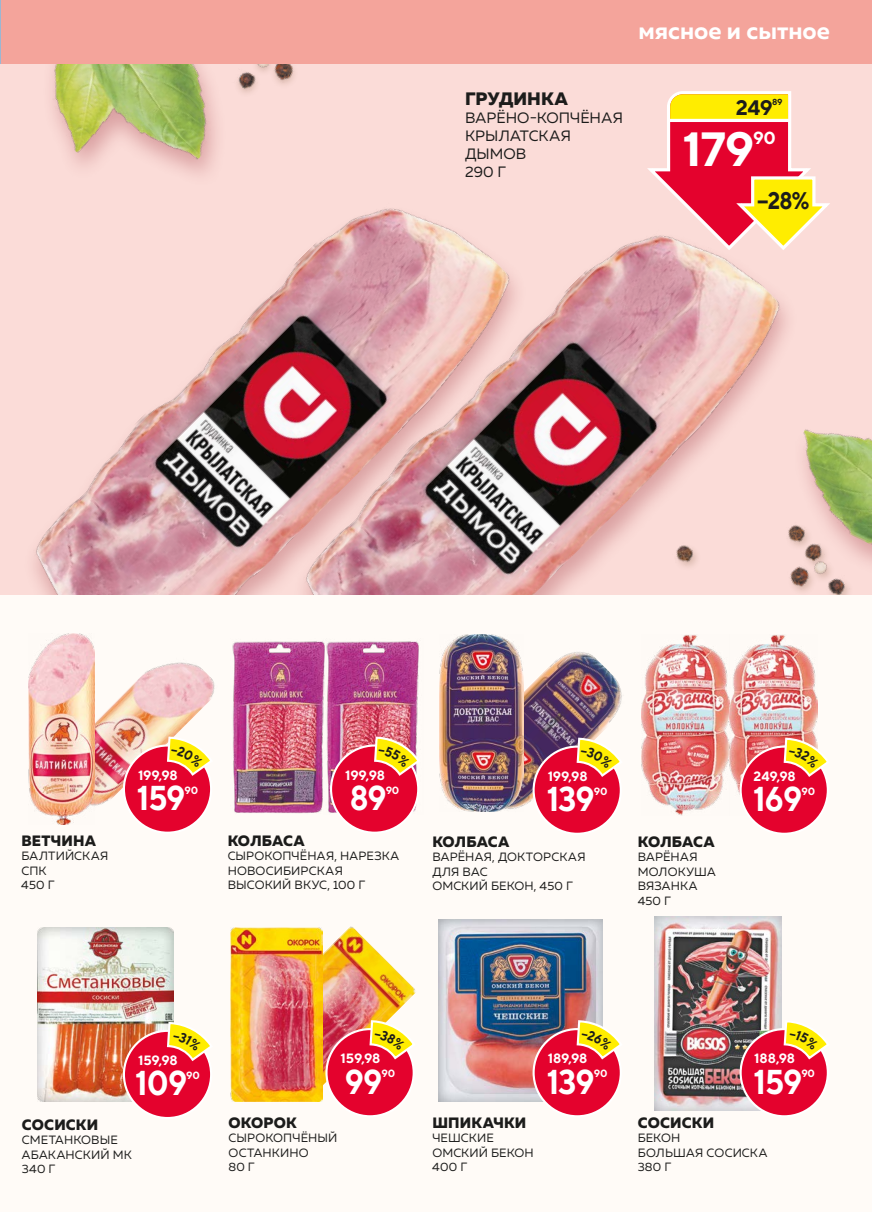
<style>
.page{position:relative;width:872px;height:1212px;background:#fff}
.page>*{position:absolute;margin:0;border:0;box-sizing:border-box;transform-origin:0 0}
.t1{font:700 48px "TT Norms";color:#fff}
.t2{font:700 34.5px "TT Norms";letter-spacing:-.025em;color:#fff;scale:.9 1}
.t3{font:700 24px "Muller";color:#fff}
.t4{font:700 24px "TT Norms";color:#1c1c1b;scale:.9 1}
.t5{font:700 21px "TT Norms";color:#1c1c1b}
.t6{font:800 18px "Muller";color:#1c1c1b}
.t7{font:700 17.55px "TT Norms";color:#fff}
.t8{font:800 15px "Muller";letter-spacing:.01em;color:#1c1c1b}
.t9{font:15px/18px "Muller";color:#1c1c1b}
.t10{font:700 13.5px "TT Norms";letter-spacing:-.015em;color:#fff}
.t11{font:12px/14.4px "Muller";letter-spacing:.01em;color:#1c1c1b}
.t12{font:700 10.5px "TT Norms";letter-spacing:-.025em;color:#fff}
.t13{font:700 8.7px "TT Norms";color:#1c1c1b}
</style>
<div class="page">
<div style="left:0;top:64px;width:872px;height:531px;background:#fbdcd8"></div>
<img style="left:249px;top:64px;width:46px;height:29px">
<img style="left:52px;top:64px;width:197px;height:98px">
<div style="left:791px;top:399px;width:81px;height:193px;background:#8d1622;opacity:.3"></div>
<img style="left:802px;top:399px;width:70px;height:146px">
<div style="left:0;top:0;width:872px;height:64px;background:#f4a49b"></div>
<img style="left:802px;top:513px;width:50px;height:82px">
<img style="left:33px;top:162px;width:244px;height:433px">
<img style="left:277px;top:208px;width:525px;height:387px">
<div style="left:0;top:595px;width:872px;height:617px;background:#fffbf7"></div>
<hr style="left:0;top:0;width:1px;height:64px;background:#9cb6d2">
<svg style="left:643px;top:91px;width:187px;height:161px"></svg>
<hr style="left:669px;top:119px;width:120px;height:3px;background:#fff">
<img style="left:94px;top:649px;width:121px;height:157px">
<img style="left:29px;top:633px;width:65px;height:192px">
<img style="left:232px;top:641px;width:93px;height:173px">
<img style="left:326px;top:641px;width:93px;height:172px">
<div style="left:331px;top:745px;width:87px;height:88px;background:#e4022d;border-radius:50%"></div>
<div style="left:330px;top:744px;width:89px;height:90px;border:2px solid #fff;border-radius:50%"></div>
<img style="left:523px;top:652px;width:99px;height:154px">
<img style="left:440px;top:634px;width:83px;height:178px">
<img style="left:323px;top:926px;width:93px;height:159px">
<img style="left:230px;top:927px;width:93px;height:174px">
<img style="left:37px;top:927px;width:137px;height:174px">
<div style="left:124px;top:1031px;width:87px;height:87px;background:#e4022d;border-radius:50%"></div>
<div style="left:533px;top:746px;width:88px;height:88px;background:#e4022d;border-radius:50%"></div>
<div style="left:532px;top:745px;width:90px;height:90px;border:2px solid #fff;border-radius:50%"></div>
<div style="left:124px;top:745px;width:87px;height:88px;background:#e4022d;border-radius:50%"></div>
<div style="left:123px;top:744px;width:89px;height:90px;border:2px solid #fff;border-radius:50%"></div>
<div style="left:326px;top:1029px;width:88px;height:87px;background:#e4022d;border-radius:50%"></div>
<div style="left:325px;top:1028px;width:90px;height:89px;border:2px solid #fff;border-radius:50%"></div>
<img style="left:438px;top:919px;width:164px;height:183px">
<div style="left:533px;top:1029px;width:88px;height:87px;background:#e4022d;border-radius:50%"></div>
<div style="left:532px;top:1028px;width:90px;height:89px;border:2px solid #fff;border-radius:50%"></div>
<img style="left:641px;top:635px;width:176px;height:180px">
<div style="left:740px;top:746px;width:88px;height:88px;background:#e4022d;border-radius:50%"></div>
<div style="left:739px;top:745px;width:90px;height:90px;border:2px solid #fff;border-radius:50%"></div>
<img style="left:654px;top:916px;width:127px;height:194px">
<div style="left:740px;top:1029px;width:88px;height:87px;background:#e4022d;border-radius:50%"></div>
<div style="left:739px;top:1028px;width:90px;height:89px;border:2px solid #fff;border-radius:50%"></div>
<svg style="left:373px;top:735px;width:46px;height:94px"></svg>
<svg style="left:166px;top:1021px;width:45px;height:93px"></svg>
<svg style="left:575px;top:736px;width:47px;height:94px"></svg>
<svg style="left:166px;top:735px;width:48px;height:94px"></svg>
<svg style="left:368px;top:1019px;width:48px;height:93px"></svg>
<svg style="left:575px;top:1019px;width:47px;height:93px"></svg>
<svg style="left:782px;top:736px;width:47px;height:94px"></svg>
<svg style="left:782px;top:1022px;width:47px;height:90px"></svg>
<h3 class="t3" style="left:638px;top:15px;width:193px">мясное и сытное</h3>
<h3 class="t6" style="left:465px;top:87px;width:104px">ГРУДИНКА</h3>
<p class="t9" style="left:465px;top:109px;width:159px">ВАРЁНО-КОПЧЁНАЯ<br>КРЫЛАТСКАЯ<br>ДЫМОВ<br>290 Г</p>
<h3 class="t5" style="left:736px;top:94px;width:38px">249</h3>
<p class="t13" style="left:772px;top:97px;width:12px">89</p>
<h1 class="t1" style="left:682px;top:119px;width:73px">179</h1>
<h3 class="t7" style="left:753px;top:127px;width:24px">90</h3>
<h3 class="t4" style="left:757px;top:185px;width:59px">−28%</h3>
<p class="t8" style="left:21px;top:831px;width:76px">ВЕТЧИНА</p>
<p class="t11" style="left:21px;top:849px;width:89px">БАЛТИЙСКАЯ<br>СПК<br>450 Г</p>
<p class="t10" style="left:138px;top:766px;width:41px">199,98</p>
<h2 class="t2" style="left:137px;top:776px;width:55px">159</h2>
<p class="t12" style="left:185px;top:783px;width:15px">90</p>
<p class="t10" style="left:345px;top:766px;width:41px">199,98</p>
<h2 class="t2" style="left:350px;top:776px;width:42px">89</h2>
<p class="t12" style="left:386px;top:783px;width:15px">90</p>
<p class="t8" style="left:228px;top:831px;width:78px">КОЛБАСА</p>
<p class="t11" style="left:228px;top:849px;width:173px">СЫРОКОПЧЁНАЯ, НАРЕЗКА<br>НОВОСИБИРСКАЯ<br>ВЫСОКИЙ ВКУС, 100 Г</p>
<p class="t10" style="left:548px;top:767px;width:41px">199,98</p>
<h2 class="t2" style="left:547px;top:777px;width:55px">139</h2>
<p class="t12" style="left:594px;top:784px;width:15px">90</p>
<p class="t8" style="left:432px;top:832px;width:78px">КОЛБАСА</p>
<p class="t11" style="left:432px;top:850px;width:155px">ВАРЁНАЯ, ДОКТОРСКАЯ<br>ДЛЯ ВАС<br>ОМСКИЙ БЕКОН, 450 Г</p>
<p class="t8" style="left:637px;top:832px;width:78px">КОЛБАСА</p>
<p class="t11" style="left:637px;top:850px;width:80px">ВАРЁНАЯ<br>МОЛОКУША<br>ВЯЗАНКА<br>450 Г</p>
<p class="t10" style="left:753px;top:767px;width:44px">249,98</p>
<h2 class="t2" style="left:753px;top:777px;width:56px">169</h2>
<p class="t12" style="left:801px;top:784px;width:15px">90</p>
<p class="t10" style="left:138px;top:1051px;width:41px">159,98</p>
<p class="t10" style="left:341px;top:1050px;width:41px">159,98</p>
<p class="t10" style="left:548px;top:1050px;width:41px">189,98</p>
<p class="t10" style="left:754px;top:1050px;width:42px">188,98</p>
<h2 class="t2" style="left:135px;top:1061px;width:59px">109</h2>
<p class="t12" style="left:186px;top:1069px;width:15px">90</p>
<h2 class="t2" style="left:345px;top:1060px;width:43px">99</h2>
<p class="t12" style="left:381px;top:1067px;width:15px">90</p>
<h2 class="t2" style="left:547px;top:1060px;width:55px">139</h2>
<p class="t12" style="left:594px;top:1067px;width:15px">90</p>
<h2 class="t2" style="left:753px;top:1060px;width:55px">159</h2>
<p class="t12" style="left:801px;top:1067px;width:15px">90</p>
<p class="t8" style="left:22px;top:1115px;width:78px">СОСИСКИ</p>
<p class="t11" style="left:22px;top:1132px;width:111px">СМЕТАНКОВЫЕ<br>АБАКАНСКИЙ МК<br>340 Г</p>
<p class="t8" style="left:228px;top:1113px;width:70px">ОКОРОК</p>
<p class="t11" style="left:228px;top:1131px;width:110px">СЫРОКОПЧЁНЫЙ<br>ОСТАНКИНО<br>80 Г</p>
<p class="t8" style="left:432px;top:1113px;width:95px">ШПИКАЧКИ</p>
<p class="t11" style="left:432px;top:1131px;width:103px">ЧЕШСКИЕ<br>ОМСКИЙ БЕКОН<br>400 Г</p>
<p class="t8" style="left:637px;top:1113px;width:78px">СОСИСКИ</p>
<p class="t11" style="left:637px;top:1131px;width:131px">БЕКОН<br>БОЛЬШАЯ СОСИСКА<br>380 Г</p>
</div>
